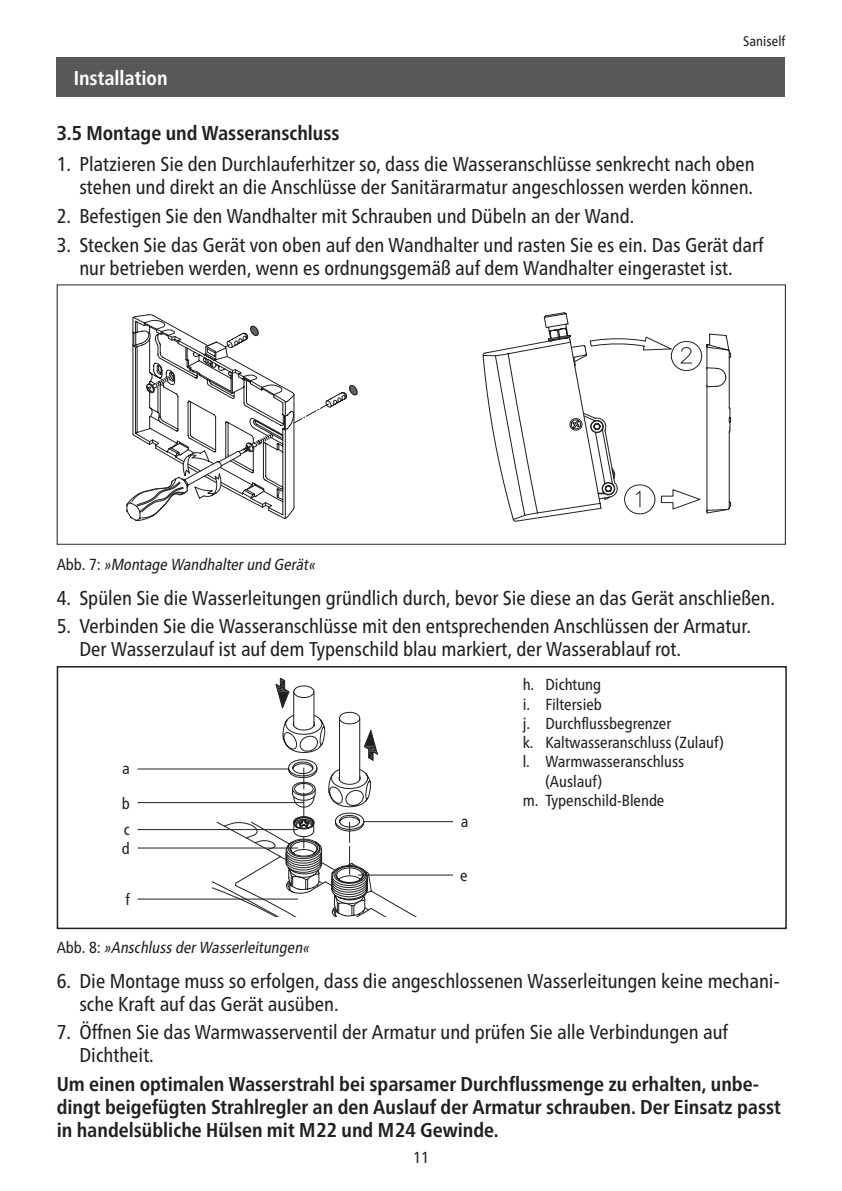
<style>
.page{position:relative;width:842px;height:1191px;background:#fff}
.page>*{position:absolute;margin:0;border:0;box-sizing:border-box;transform-origin:0 0}
.t1{font:condensed 20px/23px "Frutiger Neue LTW1 G";color:#231f20}
.t2{font:700 condensed 20px/23px "Frutiger Neue LTW1 G";color:#231f20}
.t3{font:700 condensed 20px "Frutiger Neue LTW1 G";color:#fff}
.t4{font:condensed 16px/34.8px "Frutiger Neue LTW1 G";color:#231f20}
.t5{font:italic condensed 16px "Frutiger Neue LTW1 G";color:#231f20}
.t6{font:condensed 14px "Frutiger Neue LTW1 G";color:#231f20}
.s1{font-style:normal}
</style>
<div class="page">
<div style="left:57px;top:57px;width:728px;height:39px;background:#57585a"></div>
<div style="left:57px;top:284px;width:729px;height:261px;border:1px solid #231f20"></div>
<svg style="left:127px;top:314px;width:231px;height:207px"></svg>
<svg style="left:482px;top:312px;width:250px;height:210px"></svg>
<div style="left:57px;top:666px;width:730px;height:263px;border:2px solid #231f20"></div>
<svg style="left:212px;top:678px;width:229px;height:238px"></svg>
<hr style="left:358px;top:874px;width:95px;height:1px;background:#231f20">
<hr style="left:363px;top:821px;width:90px;height:1px;background:#231f20">
<hr style="left:137px;top:768px;width:152px;height:1px;background:#231f20">
<hr style="left:137px;top:802px;width:167px;height:1px;background:#231f20">
<hr style="left:137px;top:847px;width:161px;height:1px;background:#231f20">
<hr style="left:137px;top:829px;width:161px;height:1px;background:#231f20">
<hr style="left:137px;top:898px;width:161px;height:1px;background:#231f20">
<p class="t6" style="left:743px;top:33px;width:43px">Saniself</p>
<p class="t3" style="left:74px;top:66px;width:95px">Installation</p>
<p class="t2" style="left:57px;top:122px;width:284px">3.5 Montage und Wasseranschluss</p>
<p class="t1" style="left:57px;top:153px;width:700px;text-align:right">1. Platzieren Sie den Durchlauferhitzer so, dass die Wasseranschlüsse senkrecht nach oben stehen und direkt an die Anschlüsse der Sanitärarmatur angeschlossen werden können.</p>
<p class="t1" style="left:57px;top:204px;width:579px">2. Befestigen Sie den Wandhalter mit Schrauben und Dübeln an der Wand.</p>
<p class="t1" style="left:57px;top:233px;width:708px;text-align:center">3. Stecken Sie das Gerät von oben auf den Wandhalter und rasten Sie es ein. Das Gerät darf nur betrieben werden, wenn es ordnungsgemäß auf dem Wandhalter eingerastet ist.</p>
<p class="t5" style="left:57px;top:555px;width:263px"><span class="s1">A b b . 7 :</span> »Montage Wandhalterund Gerät«</p>
<p class="t1" style="left:57px;top:586px;width:720px">4. Spülen Sie die Wasserleitungen gründlich durch, bevor Sie diese an das Gerät anschließen.</p>
<p class="t1" style="left:79px;top:615px;width:673px;text-indent:-23px">5. Verbinden Sie die Wasseranschlüsse mit den entsprechenden Anschlüssen der Armatur.<br>Der Wasserzulauf ist auf dem Typenschild blau markiert, der Wasserablauf rot.</p>
<p class="t4" style="left:122px;top:751px;width:10px">a b</p>
<p class="t4" style="left:122px;top:830px;width:9px">d</p>
<p class="t4" style="left:124px;top:812px;width:8px">c</p>
<p class="t4" style="left:126px;top:881px;width:6px">f</p>
<p class="t4" style="left:461px;top:804px;width:9px">a</p>
<p class="t4" style="left:460px;top:858px;width:9px">e</p>
<p class="t4" style="left:523px;top:667px;width:80px">h. Dichtung</p>
<p class="t4" style="left:523px;top:686px;width:81px">i. Filtersieb</p>
<p class="t4" style="left:523px;top:706px;width:150px">j. Durchflussbegrenzer</p>
<p class="t4" style="left:523px;top:725px;width:203px">k. Kaltwasseranschluss (Zulauf)</p>
<p class="t4" style="left:523px;top:744px;width:163px">l. Warmwasseranschluss</p>
<p class="t4" style="left:545px;top:763px;width:58px">(Auslauf)</p>
<p class="t4" style="left:523px;top:782px;width:143px">m. Typenschild-Blende</p>
<p class="t5" style="left:57px;top:938px;width:257px"><span class="s1">A b b . 8 :</span> »AnschlussderWasserleitungen«</p>
<p class="t1" style="left:79px;top:969px;width:702px;text-indent:-23px">6. Die Montage muss so erfolgen, dass die angeschlossenen Wasserleitungen keine mechani&shy;sche Kraft auf das Gerät ausüben.</p>
<p class="t1" style="left:79px;top:1020px;width:650px;text-indent:-23px">7. Öffnen Sie das Warmwasserventil der Armatur und prüfen Sie alle Verbindungen auf<br>Dichtheit.</p>
<p class="t2" style="left:57px;top:1072px;width:725px">Um einen optimalen Wasserstrahl bei sparsamer Durchflussmenge zu erhalten, unbe&shy;dingt beigefügten Strahlregler an den Auslauf der Armatur schrauben. Der Einsatz passt in handelsübliche Hülsen mit M22 und M24 Gewinde.</p>
<p class="t4" style="left:413px;top:1140px;width:17px">11</p>
</div>
